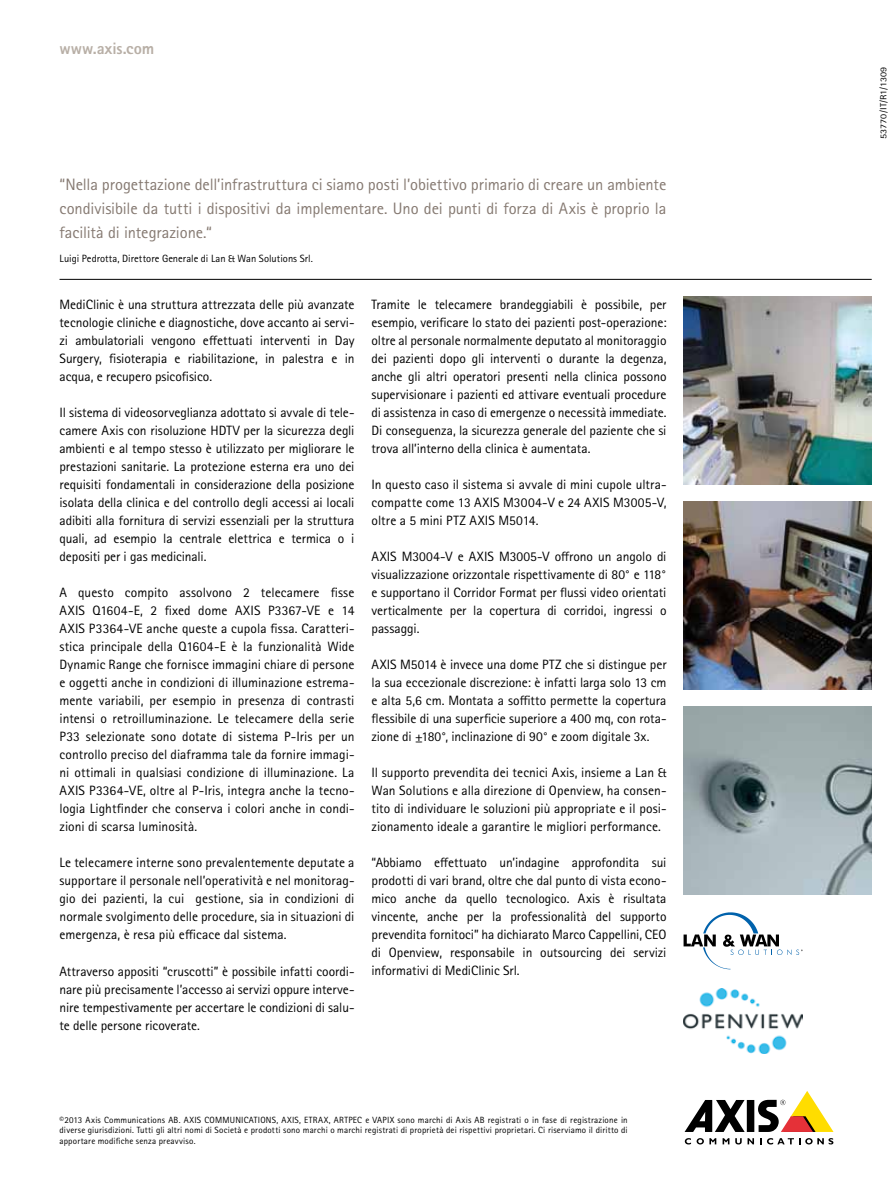
<style>
.page{position:relative;width:893px;height:1191px;background:#fff}
.page>*{position:absolute;margin:0;border:0;box-sizing:border-box;transform-origin:0 0}
.t1{font:16.5px/24px "Rotis Sans Serif Pro";letter-spacing:-.005em;color:#857971;text-align:justify}
.t2{font:800 16.5px "Rotis Sans Serif Pro";letter-spacing:-.005em;color:#b8afa6}
.t3{font:13.5px/18px "Rotis Sans Serif Pro";letter-spacing:-.005em;color:#000;text-align:justify}
.t4{font:10.5px "Rotis Sans Serif Pro";letter-spacing:.005em;color:#000}
.t5{font:9px/10.8px "Rotis Sans Serif Pro";letter-spacing:.02em;color:#000;text-align:justify}
.t6{font:9px "Rotis Sans Serif Pro";letter-spacing:.02em;color:#000;scale:1.12 1}
</style>
<div class="page">
<div style="left:747px;top:1100px;width:7px;height:32px;background:#000"></div>
<svg style="left:685px;top:1100px;width:60px;height:32px"></svg>
<svg style="left:758px;top:1091px;width:75px;height:41px"></svg>
<svg style="left:685px;top:1138px;width:6px;height:6px"></svg>
<svg style="left:697px;top:1138px;width:19px;height:6px"></svg>
<svg style="left:723px;top:1138px;width:6px;height:6px"></svg>
<svg style="left:735px;top:1138px;width:19px;height:6px"></svg>
<svg style="left:760px;top:1138px;width:73px;height:6px"></svg>
<img style="left:684px;top:296px;width:188px;height:188px">
<hr style="left:60px;top:279px;width:812px;height:1px;background:#000">
<svg style="left:684px;top:912px;width:119px;height:57px"></svg>
<img style="left:684px;top:501px;width:188px;height:188px">
<img style="left:684px;top:706px;width:188px;height:189px">
<img style="left:684px;top:988px;width:119px;height:65px">
<p class="t2" style="left:60px;top:38px;width:96px">www.axis.com</p>
<p class="t1" style="left:60px;top:172px;width:608px">“Nella progettazione dell’infrastruttura ci siamo posti l’obiettivo primario di creare un ambiente condivisibile da tutti i dispositivi da implementare. Uno dei punti di forza di Axis è proprio la facilità di integrazione.“</p>
<p class="t4" style="left:60px;top:252px;width:255px">Luigi Pedrotta, Direttore Generale di Lan &amp; Wan Solutions Srl.</p>
<p class="t3" style="left:60px;top:296px;width:297px">MediClinic è una struttura attrezzata delle più avanzate tecnologie cliniche e diagnostiche, dove accanto ai servi&shy;zi ambulatoriali vengono effettuati interventi in Day Surgery, fisioterapia e riabilitazione, in palestra e in acqua, e recupero psicofisico.</p>
<p class="t3" style="left:60px;top:404px;width:297px">Il sistema di videosorveglianza adottato si avvale di tele&shy;camere Axis con risoluzione HDTV per la sicurezza degli ambienti e al tempo stesso è utilizzato per migliorare le prestazioni sanitarie. La protezione esterna era uno dei requisiti fondamentali in considerazione della posizione isolata della clinica e del controllo degli accessi ai locali adibiti alla fornitura di servizi essenziali per la struttura quali, ad esempio la centrale elettrica e termica o i depositi per i gas medicinali.</p>
<p class="t3" style="left:60px;top:584px;width:296px">A questo compito assolvono 2 telecamere fisse AXIS Q1604-E, 2 fixed dome AXIS P3367-VE e 14<br>AXIS P3364-VE anche queste a cupola fissa. Caratteri&shy;stica principale della Q1604-E è la funzionalità Wide Dynamic Range che fornisce immagini chiare di persone e oggetti anche in condizioni di illuminazione estrema&shy;mente variabili, per esempio in presenza di contrasti intensi o retroilluminazione. Le telecamere della serie P33 selezionate sono dotate di sistema P-Iris per un controllo preciso del diaframma tale da fornire immagi&shy;ni ottimali in qualsiasi condizione di illuminazione. La AXIS P3364-VE, oltre al P-Iris, integra anche la tecno&shy;logia Lightfinder che conserva i colori anche in condi&shy;zioni di scarsa luminosità.</p>
<p class="t3" style="left:60px;top:854px;width:297px">Le telecamere interne sono prevalentemente deputate a supportare il personale nell’operatività e nel monitorag&shy;gio dei pazienti, la cui gestione, sia in condizioni di normale svolgimento delle procedure, sia in situazioni di emergenza, è resa più efficace dal sistema.</p>
<p class="t3" style="left:60px;top:962px;width:296px">Attraverso appositi “cruscotti” è possibile infatti coordi&shy;nare più precisamente l’accesso ai servizi oppure interve&shy;nire tempestivamente per accertare le condizioni di salu&shy;te delle persone ricoverate.</p>
<p class="t3" style="left:372px;top:296px;width:297px">Tramite le telecamere brandeggiabili è possibile, per esempio, verificare lo stato dei pazienti post-operazione: oltre al personale normalmente deputato al monitoraggio dei pazienti dopo gli interventi o durante la degenza, anche gli altri operatori presenti nella clinica possono supervisionare i pazienti ed attivare eventuali procedure di assistenza in caso di emergenze o necessità immediate.<br>Di conseguenza, la sicurezza generale del paziente che si trova all’interno della clinica è aumentata.</p>
<p class="t3" style="left:372px;top:476px;width:297px">In questo caso il sistema si avvale di mini cupole ultra&shy;compatte come 13 AXIS M3004-V e 24 AXIS M3005-V, oltre a 5 mini PTZ AXIS M5014.</p>
<p class="t3" style="left:372px;top:548px;width:297px">AXIS M3004-V e AXIS M3005-V offrono un angolo di visualizzazione orizzontale rispettivamente di 80° e 118° e supportano il Corridor Format per flussi video orientati verticalmente per la copertura di corridoi, ingressi o passaggi.</p>
<p class="t3" style="left:372px;top:656px;width:297px">AXIS M5014 è invece una dome PTZ che si distingue per la sua eccezionale discrezione: è infatti larga solo 13 cm e alta 5,6 cm. Montata a soffitto permette la copertura flessibile di una superficie superiore a 400 mq, con rota&shy;zione di ±180°, inclinazione di 90° e zoom digitale 3x.</p>
<p class="t3" style="left:372px;top:764px;width:297px">Il supporto prevendita dei tecnici Axis, insieme a Lan &amp; Wan Solutions e alla direzione di Openview, ha consen&shy;tito di individuare le soluzioni più appropriate e il posi&shy;zionamento ideale a garantire le migliori performance.</p>
<p class="t3" style="left:372px;top:854px;width:296px">“Abbiamo effettuato un’indagine approfondita sui prodotti di vari brand, oltre che dal punto di vista econo&shy;mico anche da quello tecnologico. Axis è risultata vincente, anche per la professionalità del supporto prevendita fornitoci” ha dichiarato Marco Cappellini, CEO di Openview, responsabile in outsourcing dei servizi informativi di MediClinic Srl.</p>
<p class="t5" style="left:60px;top:1114px;width:570px">©2013 Axis Communications AB. AXIS COMMUNICATIONS, AXIS, ETRAX, ARTPEC e VAPIX sono marchi di Axis AB registrati o in fase di registrazione in diverse giurisdizioni. Tutti gli altri nomi di Società e prodotti sono marchi o marchi registrati di proprietà dei rispettivi proprietari. Ci riserviamo il diritto di apportare modifiche senza preavviso.</p>
<p class="t6" style="left:878px;top:139px;width:66px;rotate:-90deg">53770/IT/R1/1309</p>
</div>
